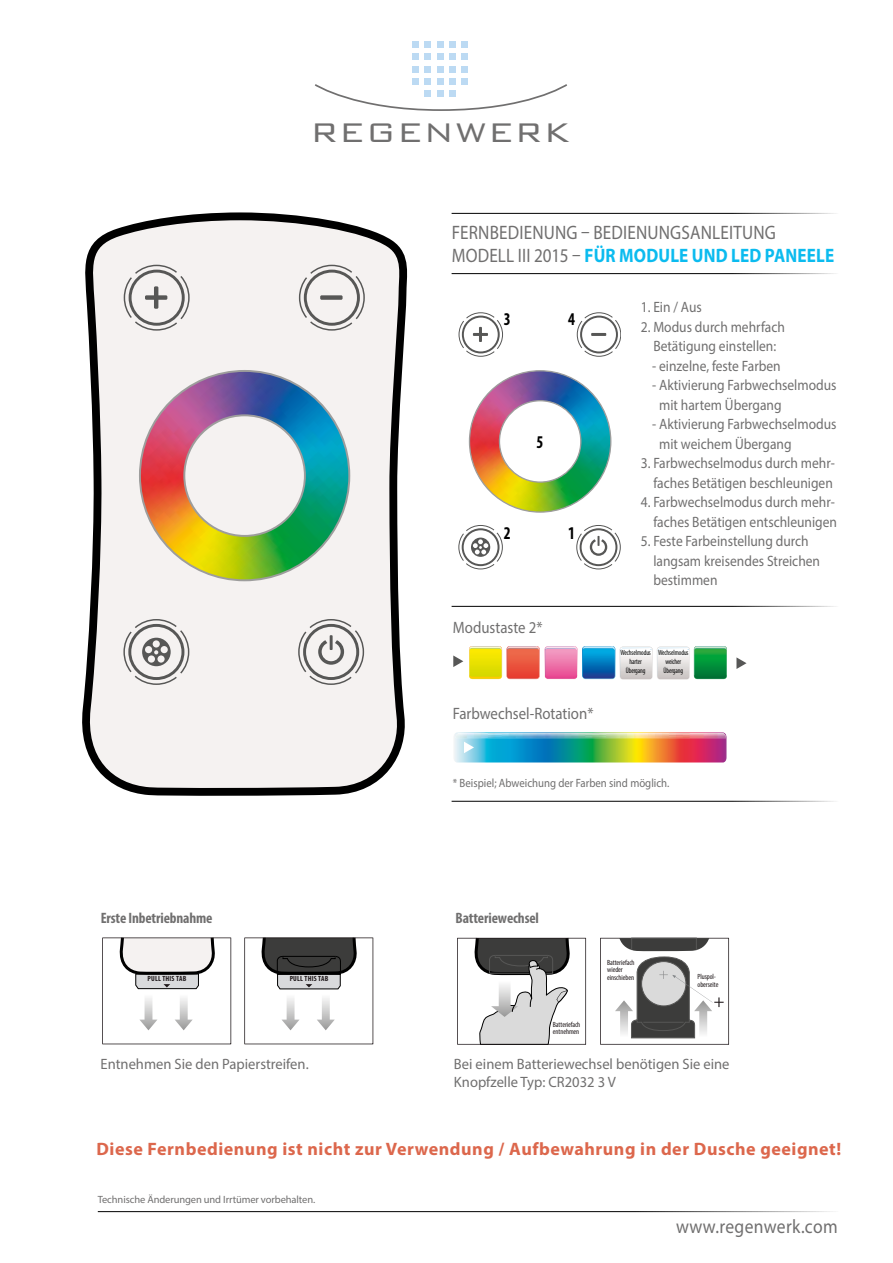
<style>
.page{position:relative;width:893px;height:1263px;background:#fff}
.page>*{position:absolute;margin:0;border:0;box-sizing:border-box;transform-origin:0 0}
.t1{font:300 36px "Bank Gothic BT";letter-spacing:.04em;color:#706f6f}
.t2{font:19.5px/23.4px "Myriad Pro";letter-spacing:.01em;color:#706f6f;scale:.88 1}
.t3{font:19.5px "Myriad Pro";letter-spacing:.01em;color:#706f6f;scale:.9 1}
.t4{font:700 18px "Myriad Pro";letter-spacing:.03em;color:#dc674c}
.t5{font:700 condensed 18px "Myriad Pro";color:#000;scale:.9 1}
.t6{font:16.5px "Myriad Pro";color:#706f6f;scale:.9 1}
.t7{font:15px/19.5px "Myriad Pro";color:#706f6f;scale:.9 1}
.t8{font:15px/18px "Myriad Pro";color:#706f6f}
.t9{font:700 condensed 15px "Myriad Pro";letter-spacing:-.01em;color:#706f6f}
.t10{font:12px "Myriad Pro";color:#706f6f;scale:.9 1}
.t11{font:10.5px "Myriad Pro";letter-spacing:-.01em;color:#706f6f}
.t12{font:condensed 7.5px/7.5px "Myriad Pro";letter-spacing:-.01em;color:#20191b}
.t13{font:condensed 7.5px/9px "Myriad Pro";letter-spacing:-.01em;color:#000;text-align:center;scale:.9 1}
.t14{font:700 condensed 7.5px "Myriad Pro";letter-spacing:.02em;color:#20191b}
.s1{font-weight:700;color:#0bbbef}
</style>
<div class="page">
<img style="left:546px;top:646px;width:30px;height:1px">
<img style="left:545px;top:650px;width:32px;height:25px">
<img style="left:545px;top:647px;width:32px;height:3px">
<img style="left:545px;top:675px;width:33px;height:4px">
<svg style="left:82px;top:212px;width:326px;height:584px"></svg>
<svg style="left:138px;top:369px;width:213px;height:213px"></svg>
<svg style="left:123px;top:264px;width:67px;height:67px"></svg>
<svg style="left:298px;top:264px;width:68px;height:67px"></svg>
<svg style="left:123px;top:618px;width:67px;height:68px"></svg>
<svg style="left:297px;top:618px;width:68px;height:68px"></svg>
<div style="left:412px;top:41px;width:6px;height:7px;background:#bcdaf3"></div>
<div style="left:425px;top:41px;width:6px;height:7px;background:#bcdaf3"></div>
<div style="left:437px;top:41px;width:6px;height:7px;background:#bcdaf3"></div>
<div style="left:449px;top:41px;width:7px;height:7px;background:#bcdaf3"></div>
<div style="left:462px;top:41px;width:6px;height:7px;background:#bcdaf3"></div>
<svg style="left:412px;top:54px;width:6px;height:6px"></svg>
<svg style="left:425px;top:54px;width:6px;height:6px"></svg>
<svg style="left:437px;top:54px;width:6px;height:6px"></svg>
<div style="left:449px;top:54px;width:7px;height:6px;background:#bcdaf3"></div>
<svg style="left:462px;top:54px;width:6px;height:6px"></svg>
<svg style="left:412px;top:66px;width:6px;height:6px"></svg>
<svg style="left:425px;top:66px;width:6px;height:6px"></svg>
<svg style="left:437px;top:66px;width:6px;height:6px"></svg>
<div style="left:449px;top:66px;width:7px;height:6px;background:#bcdaf3"></div>
<svg style="left:462px;top:66px;width:6px;height:6px"></svg>
<svg style="left:315px;top:79px;width:252px;height:32px"></svg>
<svg style="left:600px;top:938px;width:129px;height:107px"></svg>
<svg style="left:457px;top:937px;width:129px;height:108px"></svg>
<svg style="left:102px;top:937px;width:129px;height:107px"></svg>
<svg style="left:244px;top:937px;width:129px;height:107px"></svg>
<hr style="left:452px;top:273px;width:386px;height:1px;background:#000">
<hr style="left:452px;top:213px;width:386px;height:1px;background:#000">
<hr style="left:452px;top:801px;width:386px;height:1px;background:#000">
<hr style="left:98px;top:1211px;width:740px;height:1px;background:#000">
<hr style="left:452px;top:606px;width:386px;height:1px;background:#000">
<img style="left:454px;top:732px;width:273px;height:30px">
<img style="left:456px;top:733px;width:270px;height:5px">
<svg style="left:464px;top:742px;width:10px;height:11px"></svg>
<img style="left:507px;top:647px;width:33px;height:32px">
<img style="left:507px;top:650px;width:32px;height:28px">
<img style="left:507px;top:646px;width:32px;height:4px">
<svg style="left:453px;top:655px;width:10px;height:12px"></svg>
<img style="left:469px;top:650px;width:33px;height:25px">
<img style="left:469px;top:646px;width:33px;height:4px">
<svg style="left:469px;top:675px;width:33px;height:4px"></svg>
<img style="left:726px;top:647px;width:1px;height:28px">
<img style="left:694px;top:650px;width:32px;height:25px">
<img style="left:694px;top:646px;width:32px;height:4px">
<svg style="left:694px;top:675px;width:33px;height:4px"></svg>
<svg style="left:736px;top:657px;width:10px;height:12px"></svg>
<img style="left:582px;top:650px;width:33px;height:29px">
<img style="left:583px;top:650px;width:32px;height:28px">
<img style="left:583px;top:646px;width:32px;height:4px">
<img style="left:620px;top:647px;width:32px;height:4px">
<img style="left:657px;top:651px;width:32px;height:28px">
<img style="left:657px;top:647px;width:32px;height:4px">
<svg style="left:468px;top:370px;width:144px;height:143px"></svg>
<svg style="left:458px;top:312px;width:45px;height:45px"></svg>
<svg style="left:576px;top:312px;width:44px;height:45px"></svg>
<svg style="left:458px;top:525px;width:45px;height:45px"></svg>
<svg style="left:576px;top:525px;width:44px;height:45px"></svg>
<h1 class="t1" style="left:310px;top:113px;width:261px">REGENWERK</h1>
<h2 class="t2" style="left:452px;top:220px;width:436px">FERNBEDIENUNG – BEDIENUNGSANLEITUNG<br>MODELL III 2015 – <span class="s1">FÜR MODULE UND LED PANEELE</span></h2>
<p class="t7" style="left:641px;top:297px;width:69px">1. Ein / Aus</p>
<p class="t7" style="left:641px;top:317px;width:162px;text-align:center">2. Modus durch mehrfach<br>Betätigung einstellen:</p>
<p class="t7" style="left:652px;top:356px;width:144px">- einzelne, feste Farben</p>
<p class="t7" style="left:659px;top:375px;width:199px;text-indent:-7px">- Aktivierung Farbwechselmodus mit hartem Übergang</p>
<p class="t7" style="left:659px;top:414px;width:199px;text-indent:-7px">- Aktivierung Farbwechselmodus mit weichem Übergang</p>
<p class="t7" style="left:641px;top:453px;width:217px;text-align:right">3. Farbwechselmodus durch mehr&shy;faches Betätigen beschleunigen</p>
<p class="t7" style="left:641px;top:492px;width:220px;text-align:right">4. Farbwechselmodus durch mehr&shy;faches Betätigen entschleunigen</p>
<p class="t7" style="left:653px;top:531px;width:187px;text-indent:-13px">5. Feste Farbeinstellung durch langsam kreisendes Streichen bestimmen</p>
<p class="t6" style="left:453px;top:617px;width:101px">Modustaste 2*</p>
<p class="t5" style="left:504px;top:308px;width:9px">3</p>
<p class="t5" style="left:568px;top:308px;width:9px">4</p>
<p class="t5" style="left:536px;top:431px;width:9px">5</p>
<p class="t5" style="left:504px;top:522px;width:9px">2</p>
<p class="t5" style="left:568px;top:522px;width:9px">1</p>
<p class="t6" style="left:453px;top:704px;width:158px">Farbwechsel-Rotation*</p>
<p class="t13" style="left:620px;top:648px;width:35px">Wechselmodus harter<br>Übergang</p>
<p class="t13" style="left:658px;top:648px;width:35px">Wechselmodus weicher<br>Übergang</p>
<p class="t10" style="left:453px;top:776px;width:242px">* Beispiel; Abweichung der Farben sind möglich.</p>
<p class="t9" style="left:101px;top:908px;width:113px">Erste Inbetriebnahme</p>
<p class="t9" style="left:455px;top:909px;width:85px">Batteriewechsel</p>
<p class="t14" style="left:148px;top:974px;width:40px">PULL THIS TAB</p>
<p class="t14" style="left:290px;top:974px;width:40px">PULL THIS TAB</p>
<p class="t12" style="left:607px;top:958px;width:29px">Batteriefach wieder einschieben</p>
<p class="t12" style="left:697px;top:973px;width:22px">Pluspol&shy;oberseite</p>
<p class="t12" style="left:553px;top:1020px;width:29px">Batteriefach entnehmen</p>
<p class="t8" style="left:101px;top:1054px;width:210px">Entnehmen Sie den Papierstreifen.</p>
<p class="t8" style="left:454px;top:1054px;width:277px">Bei einem Batteriewechsel benötigen Sie eine<br>Knopfzelle Typ: CR2032 3 V</p>
<p class="t4" style="left:96px;top:1137px;width:746px">Diese Fernbedienung ist nicht zur Verwendung / Aufbewahrung in der Dusche geeignet!</p>
<p class="t11" style="left:98px;top:1193px;width:219px">Technische Änderungen und Irrtümer vorbehalten.</p>
<h2 class="t3" style="left:676px;top:1215px;width:181px">www.regenwerk.com</h2>
</div>
